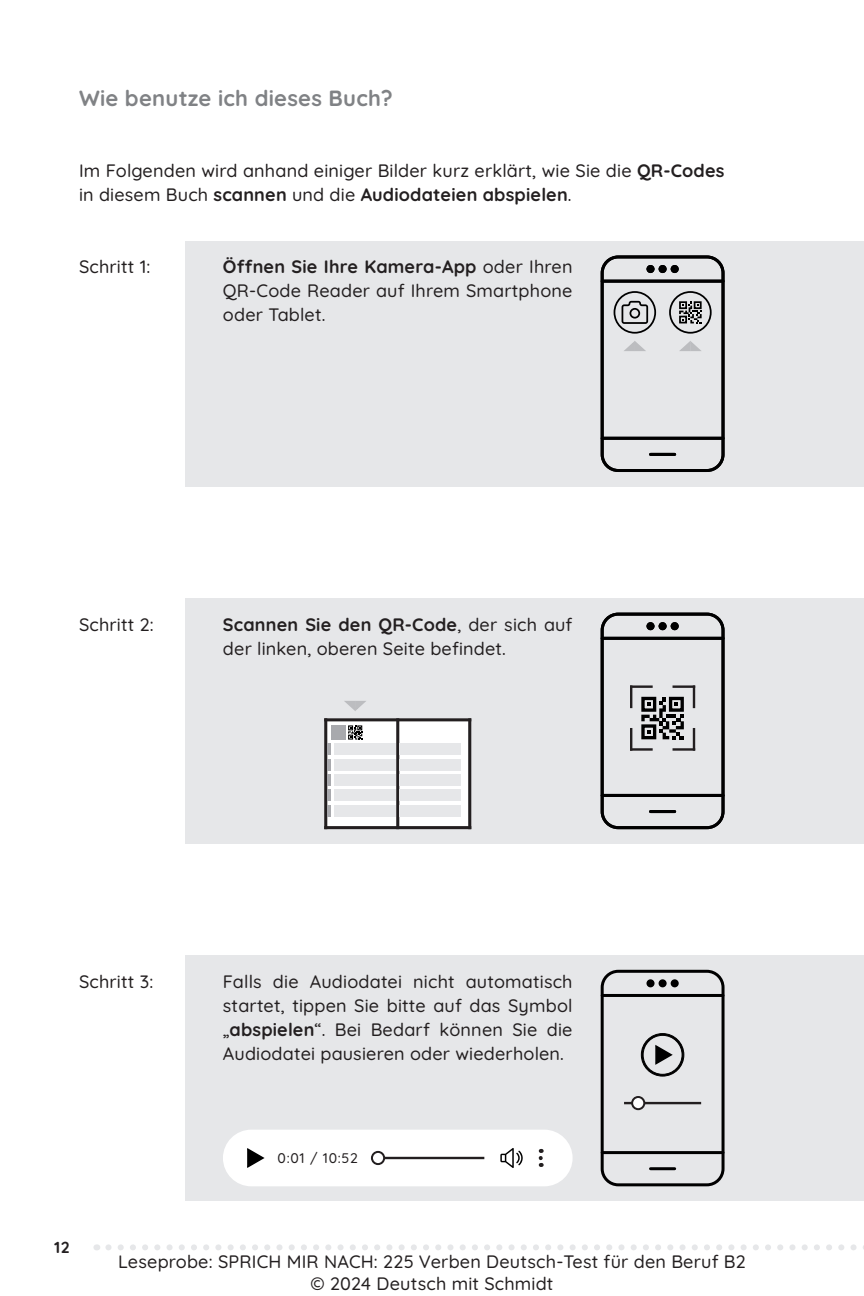
<style>
.page{position:relative;width:864px;height:1296px;background:#fff}
.page>*{position:absolute;margin:0;border:0;box-sizing:border-box;transform-origin:0 0}
.t1{font:700 22px "Quicksand";letter-spacing:.01em;color:#808285}
.t2{font:500 18px/24px "Quicksand";letter-spacing:.01em;color:#231f20;text-align:justify}
.t3{font:700 16px "Quicksand";color:#231f20}
.t4{font:500 14px "Quicksand";color:#231f20}
.s1{font-weight:700}
</style>
<div class="page">
<svg style="left:108px;top:1244px;width:756px;height:6px"></svg>
<div style="left:185px;top:241px;width:679px;height:245px;background:#e6e7e9"></div>
<div style="left:185px;top:598px;width:679px;height:245px;background:#e6e7e9"></div>
<div style="left:327px;top:721px;width:141px;height:105px;background:#fff"></div>
<svg style="left:348px;top:725px;width:14px;height:15px"></svg>
<hr style="left:468px;top:718px;width:3px;height:111px;background:#231f20">
<hr style="left:324px;top:718px;width:3px;height:111px;background:#231f20">
<hr style="left:396px;top:718px;width:3px;height:111px;background:#231f20">
<hr style="left:324px;top:718px;width:147px;height:3px;background:#231f20">
<hr style="left:324px;top:826px;width:147px;height:3px;background:#231f20">
<hr style="left:327px;top:744px;width:4px;height:11px;background:#a8a9ad">
<div style="left:331px;top:725px;width:14px;height:15px;background:#a8a9ad"></div>
<div style="left:334px;top:744px;width:62px;height:11px;background:#e6e7e9"></div>
<div style="left:399px;top:744px;width:62px;height:11px;background:#e6e7e9"></div>
<div style="left:334px;top:759px;width:62px;height:11px;background:#e6e7e9"></div>
<div style="left:399px;top:759px;width:62px;height:11px;background:#e6e7e9"></div>
<div style="left:334px;top:774px;width:62px;height:12px;background:#e6e7e9"></div>
<div style="left:399px;top:774px;width:62px;height:12px;background:#e6e7e9"></div>
<div style="left:334px;top:790px;width:62px;height:11px;background:#e6e7e9"></div>
<div style="left:399px;top:790px;width:62px;height:11px;background:#e6e7e9"></div>
<div style="left:334px;top:805px;width:62px;height:11px;background:#e6e7e9"></div>
<div style="left:399px;top:805px;width:62px;height:11px;background:#e6e7e9"></div>
<hr style="left:327px;top:759px;width:4px;height:11px;background:#a8a9ad">
<hr style="left:327px;top:774px;width:4px;height:12px;background:#a8a9ad">
<hr style="left:327px;top:790px;width:4px;height:11px;background:#a8a9ad">
<hr style="left:327px;top:805px;width:4px;height:11px;background:#a8a9ad">
<svg style="left:344px;top:701px;width:22px;height:10px"></svg>
<div style="left:185px;top:956px;width:679px;height:245px;background:#e6e7e9"></div>
<svg style="left:600px;top:969px;width:125px;height:218px"></svg>
<div style="left:223px;top:1130px;width:350px;height:56px;background:#fff;border-radius:28px"></div>
<svg style="left:247px;top:1148px;width:18px;height:20px"></svg>
<hr style="left:371px;top:1157px;width:113px;height:2px;background:#231f20">
<div style="left:372px;top:1152px;width:12px;height:12px;background:#fff;border-radius:50%"></div>
<div style="left:371px;top:1151px;width:14px;height:14px;border:2px solid #231f20;border-radius:50%"></div>
<svg style="left:500px;top:1148px;width:23px;height:20px"></svg>
<svg style="left:539px;top:1149px;width:4px;height:18px"></svg>
<svg style="left:600px;top:612px;width:125px;height:218px"></svg>
<svg style="left:600px;top:255px;width:125px;height:217px"></svg>
<p class="t1" style="left:79px;top:80px;width:315px">Wie benutze ich dieses Buch?</p>
<p class="t2" style="left:79px;top:157px;width:647px">Im Folgenden wird anhand einiger Bilder kurz erklärt, wie Sie die <span class="s1">QR-Codes </span>in diesem Buch <span class="s1">scannen</span> und die <span class="s1">Audiodateien abspielen</span>.</p>
<p class="t2" style="left:79px;top:253px;width:73px">Schritt 1:</p>
<p class="t2" style="left:223px;top:253px;width:351px"><span class="s1">Öffnen Sie Ihre Kamera-App</span> oder Ihren QR-Code Reader auf Ihrem Smartphone oder Tablet.</p>
<p class="t2" style="left:79px;top:610px;width:76px">Schritt 2:</p>
<p class="t2" style="left:223px;top:610px;width:351px"><span class="s1">Scannen Sie den QR-Code</span>, der sich auf der linken, oberen Seite befindet.</p>
<p class="t2" style="left:79px;top:968px;width:76px">Schritt 3:</p>
<p class="t2" style="left:223px;top:968px;width:351px">Falls die Audiodatei nicht automatisch startet, tippen Sie bitte auf das Symbol „<span class="s1">abspielen</span>“. Bei Bedarf können Sie die Audiodatei pausieren oder wiederholen.</p>
<p class="t3" style="left:54px;top:1235px;width:17px">12</p>
<p class="t4" style="left:278px;top:1146px;width:82px">0:01 / 10:52</p>
<p class="t2" style="left:118px;top:1249px;width:629px;line-height:21.6px;text-align:center">Leseprobe: SPRICH MIR NACH: 225 Verben Deutsch-Test für den Beruf B2 © 2024 Deutsch mit Schmidt</p>
</div>
